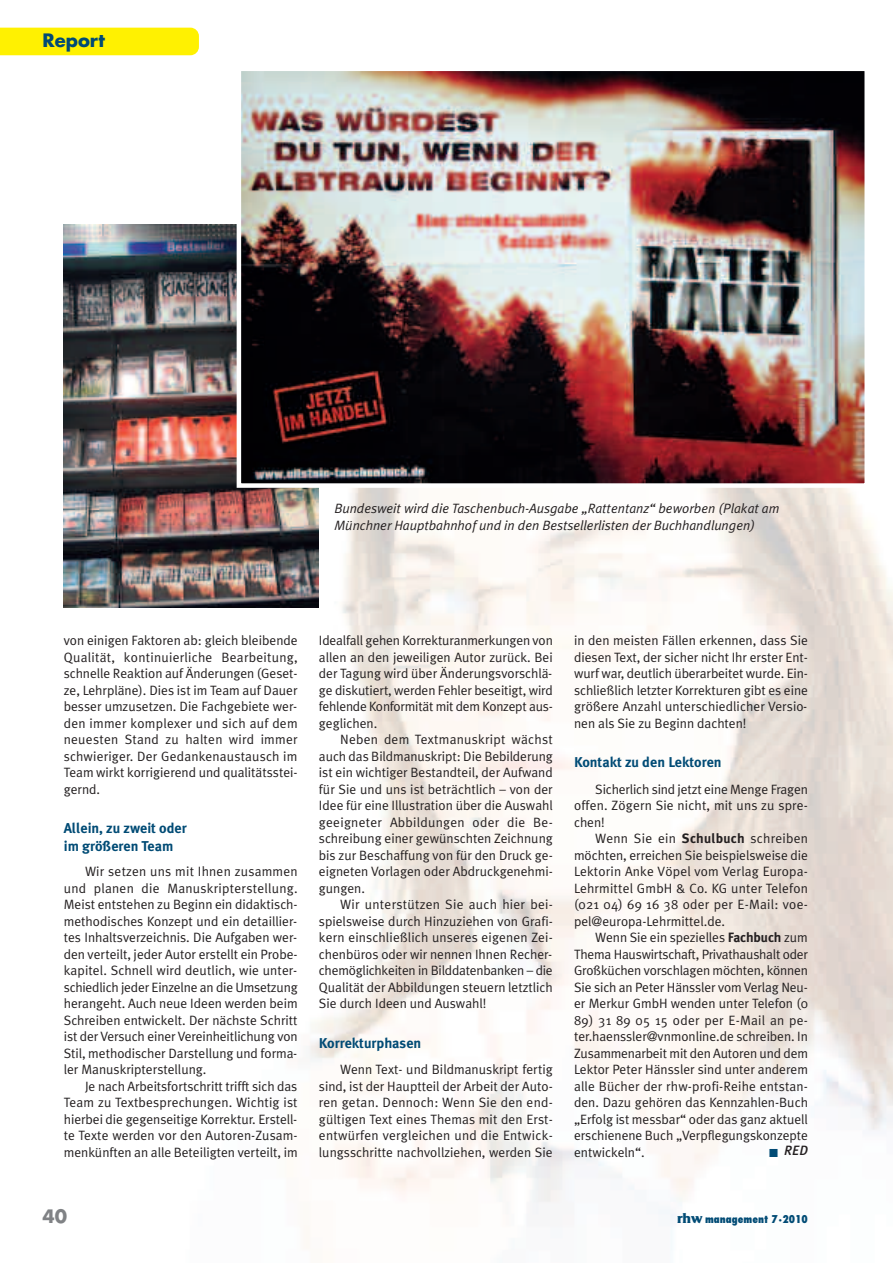
<style>
.page{position:relative;width:893px;height:1263px;background:#fff}
.page>*{position:absolute;margin:0;border:0;box-sizing:border-box;transform-origin:0 0}
.t1{font:700 18px "Futura";color:#014b75}
.t2{font:700 18px "Futura";color:#808285}
.t3{font:700 14.25px/17.2px "Meta Plus";color:#014b75}
.t4{font:13.5px/16.5px "Meta Plus Normal";color:#231f20;text-align:justify}
.t5{font:italic 13.5px/16.5px "Meta Plus Normal";color:#231f20}
.t6{font:italic 13.5px "Meta Plus Medium Caps";color:#231f20}
.t7{font:800 condensed 10.5px "Futura";color:#014b75}
.s1{font-family:"Meta Plus";font-weight:700}
.s2{font-family:"All You Need";font-style:normal;color:#014b75}
.s3{font-family:"Friz Quadrata";font-weight:700;font-stretch:normal;font-size:15px}
</style>
<div class="page">
<img style="left:63px;top:266px;width:830px;height:984px">
<div style="left:0;top:28px;width:199px;height:27px;background:#fff101"></div>
<img style="left:64px;top:225px;width:255px;height:382px">
<img style="left:242px;top:72px;width:622px;height:411px">
<div style="left:237px;top:67px;width:632px;height:421px;border:4px solid #fff"></div>
<h1 class="t1" style="left:43px;top:32px;width:64px">Report</h1>
<p class="t5" style="left:334px;top:500px;width:446px">Bundesweit wird die Taschenbuch-Ausgabe „Rattentanz“ beworben (Plakat am<br>Münchner Hauptbahnhof und in den Bestsellerlisten der Buchhandlungen)</p>
<p class="t4" style="left:64px;top:632px;width:235px">von einigen Faktoren ab: gleich bleibende Qualität, kontinuierliche Bearbeitung, schnelle Reaktion auf Änderungen (Geset&shy;ze, Lehrpläne). Dies ist im Team auf Dauer besser umzusetzen. Die Fachgebiete wer&shy;den immer komplexer und sich auf dem neuesten Stand zu halten wird immer schwieriger. Der Gedankenaustausch im Team wirkt korrigierend und qualitätsstei&shy;gernd.</p>
<p class="t3" style="left:64px;top:820px;width:125px">Allein, zu zweit oder im größeren Team</p>
<p class="t4" style="left:64px;top:863px;width:235px;text-indent:21px">Wir setzen uns mit Ihnen zusammen und planen die Manuskripterstellung.<br>Meist entstehen zu Beginn ein didaktisch&shy;methodisches Konzept und ein detaillier&shy;tes Inhaltsverzeichnis. Die Aufgaben wer&shy;den verteilt, jeder Autor erstellt ein Probe&shy;kapitel. Schnell wird deutlich, wie unter&shy;schiedlich jeder Einzelne an die Umsetzung herangeht. Auch neue Ideen werden beim Schreiben entwickelt. Der nächste Schritt ist der Versuch einer Vereinheitlichung von Stil, methodischer Darstellung und forma&shy;ler Manuskripterstellung.</p>
<p class="t4" style="left:64px;top:1078px;width:235px;text-indent:21px">Je nach Arbeitsfortschritt trifft sich das Team zu Textbesprechungen. Wichtig ist hierbei die gegenseitige Korrektur. Erstell&shy;te Texte werden vor den Autoren-Zusam&shy;menkünften an alle Beteiligten verteilt, im</p>
<p class="t4" style="left:319px;top:632px;width:235px">Idealfall gehen Korrekturanmerkungen von allen an den jeweiligen Autor zurück. Bei der Tagung wird über Änderungsvorschlä&shy;ge diskutiert, werden Fehler beseitigt, wird fehlende Konformität mit dem Konzept aus&shy;geglichen.</p>
<p class="t4" style="left:319px;top:731px;width:235px;text-indent:21px">Neben dem Textmanuskript wächst auch das Bildmanuskript: Die Bebilderung ist ein wichtiger Bestandteil, der Aufwand für Sie und uns ist beträchtlich – von der Idee für eine Illustration über die Auswahl geeigneter Abbildungen oder die Be&shy;schreibung einer gewünschten Zeichnung bis zur Beschaffung von für den Druck ge&shy;eigneten Vorlagen oder Abdruckgenehmi&shy;gungen.</p>
<p class="t4" style="left:319px;top:896px;width:235px;text-indent:21px">Wir unterstützen Sie auch hier bei&shy;spielsweise durch Hinzuziehen von Grafi&shy;kern einschließlich unseres eigenen Zei&shy;chenbüros oder wir nennen Ihnen Recher&shy;chemöglichkeiten in Bilddatenbanken – die Qualität der Abbildungen steuern letztlich Sie durch Ideen und Auswahl!</p>
<p class="t3" style="left:319px;top:1034px;width:104px">Korrekturphasen</p>
<p class="t4" style="left:319px;top:1061px;width:235px;text-indent:21px">Wenn Text- und Bildmanuskript fertig sind, ist der Hauptteil der Arbeit der Auto&shy;ren getan. Dennoch: Wenn Sie den end&shy;gültigen Text eines Themas mit den Erst&shy;entwürfen vergleichen und die Entwick&shy;lungsschritte nachvollziehen, werden Sie</p>
<p class="t4" style="left:574px;top:632px;width:235px">in den meisten Fällen erkennen, dass Sie diesen Text, der sicher nicht Ihr erster Ent&shy;wurf war, deutlich überarbeitet wurde. Ein&shy;schließlich letzter Korrekturen gibt es eine größere Anzahl unterschiedlicher Versio&shy;nen als Sie zu Beginn dachten!</p>
<p class="t3" style="left:574px;top:754px;width:149px">Kontakt zu den Lektoren</p>
<p class="t4" style="left:574px;top:781px;width:235px;text-indent:21px">Sicherlich sind jetzt eine Menge Fragen offen. Zögern Sie nicht, mit uns zu spre&shy;chen!</p>
<p class="t4" style="left:574px;top:830px;width:235px;text-indent:21px">Wenn Sie ein <span class="s1">Schulbuch</span> schreiben möchten, erreichen Sie beispielsweise die Lektorin Anke Vöpel vom Verlag Europa-Lehrmittel GmbH &amp; Co. KG unter Telefon (021 04) 69 16 38 oder per E-Mail: voe&shy;pel@europa-Lehrmittel.de.</p>
<p class="t4" style="left:574px;top:929px;width:235px;text-indent:21px">Wenn Sie ein spezielles <span class="s1">Fachbuch</span> zum Thema Hauswirtschaft, Privathaushalt oder Großküchen vorschlagen möchten, können Sie sich an Peter Hänssler vom Verlag Neu&shy;er Merkur GmbH wenden unter Telefon (0</p>
<p class="t4" style="left:574px;top:1012px;width:235px">89) 31 89 05 15 oder per E-Mail an pe&shy;ter.haenssler@vnmonline.de schreiben. In Zusammenarbeit mit den Autoren und dem Lektor Peter Hänssler sind unter anderem alle Bücher der rhw-profi-Reihe entstan&shy;den. Dazu gehören das Kennzahlen-Buch „Erfolg ist messbar“ oder das ganz aktuell erschienene Buch „Verpflegungskonzepte entwickeln“.</p>
<p class="t6" style="left:769px;top:1142px;width:40px"><span class="s2">t</span> RED</p>
<h1 class="t2" style="left:43px;top:1208px;width:26px">40</h1>
<p class="t7" style="left:677px;top:1214px;width:132px"><span class="s3">rhw</span> management 7·2010</p>
</div>
